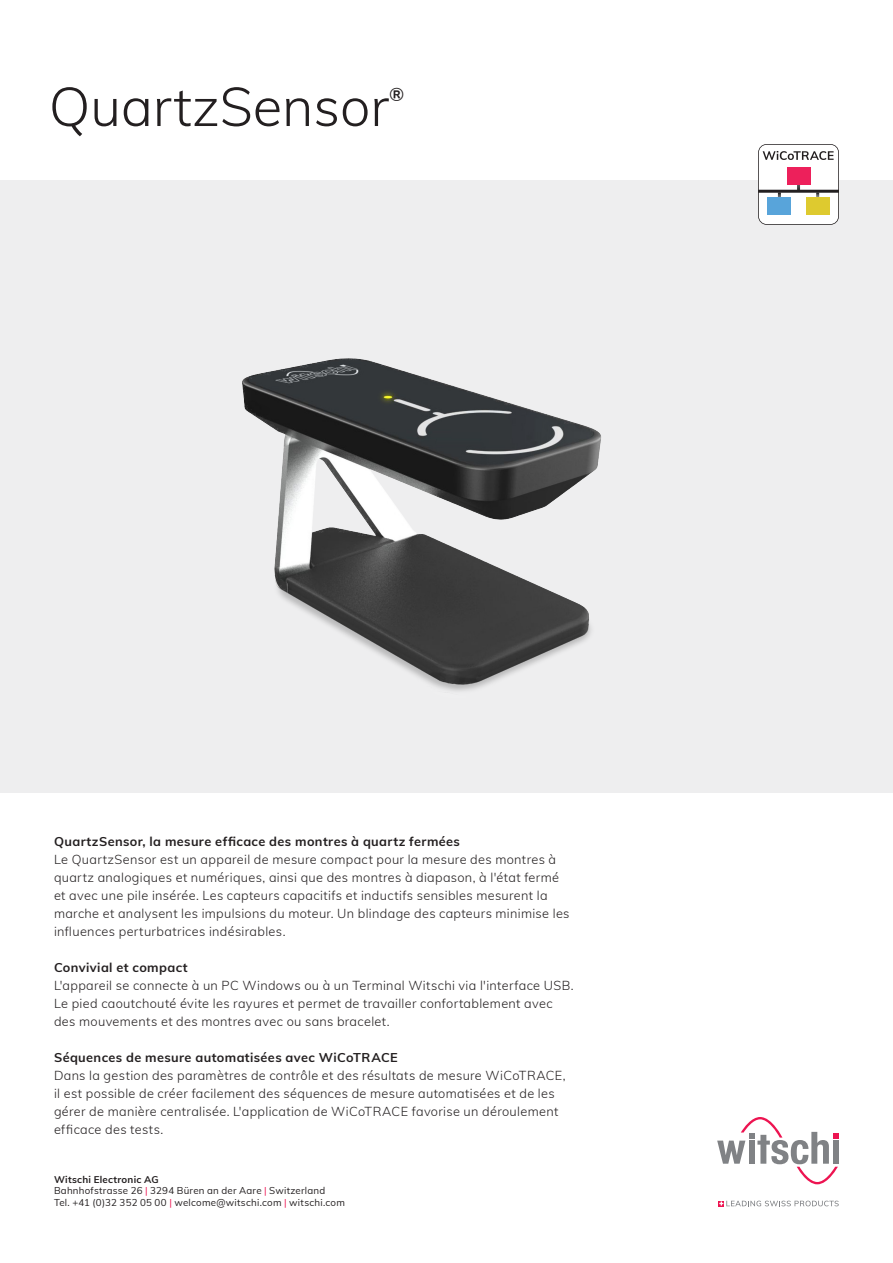
<style>
.page{position:relative;width:893px;height:1263px;background:#fff}
.page>*{position:absolute;margin:0;border:0;box-sizing:border-box;transform-origin:0 0}
.t1{font:300 54px "Muli";color:#231f20}
.t2{font:600 18.3px "Muli";color:#231f20}
.t3{font:300 12.75px/18px "Muli";letter-spacing:.025em;color:#231f20}
.t4{font:9.75px "Muli";letter-spacing:.025em;color:#231f20}
.t5{font:700 9.75px "Muli";letter-spacing:.025em;color:#231f20}
.s1{font-weight:700}
.s2{color:#ed1451}
</style>
<div class="page">
<div style="left:0;top:180px;width:893px;height:612px;background:#eeeeef"></div>
<img style="left:242px;top:358px;width:359px;height:333px">
<svg style="left:719px;top:1201px;width:120px;height:5px"></svg>
<svg style="left:717px;top:1117px;width:122px;height:67px"></svg>
<svg style="left:758px;top:144px;width:81px;height:81px"></svg>
<p class="t1" style="left:49px;top:67px;width:342px">QuartzSensor</p>
<p class="t2" style="left:389px;top:81px;width:17px">®</p>
<p class="t3" style="left:54px;top:832px;width:517px"><span class="s1">QuartzSensor, la mesure efficace des montres à quartz fermées<br></span>Le QuartzSensor est un appareil de mesure compact pour la mesure des montres à quartz analogiques et numériques, ainsi que des montres à diapason, à l'état fermé et avec une pile insérée. Les capteurs capacitifs et inductifs sensibles mesurent la marche et analysent les impulsions du moteur. Un blindage des capteurs minimise les influences perturbatrices indésirables.</p>
<p class="t3" style="left:54px;top:958px;width:521px"><span class="s1">Convivial et compact<br></span>L'appareil se connecte à un PC Windows ou à un Terminal Witschi via l'interface USB.<br>Le pied caoutchouté évite les rayures et permet de travailler confortablement avec des mouvements et des montres avec ou sans bracelet.</p>
<p class="t3" style="left:54px;top:1048px;width:513px"><span class="s1">Séquences de mesure automatisées avec WiCoTRACE<br></span>Dans la gestion des paramètres de contrôle et des résultats de mesure WiCoTRACE, il est possible de créer facilement des séquences de mesure automatisées et de les gérer de manière centralisée. L'application de WiCoTRACE favorise un déroulement efficace des tests.</p>
<p class="t5" style="left:54px;top:1172px;width:106px">Witschi Electronic AG</p>
<p class="t4" style="left:54px;top:1184px;width:273px">Bahnhofstrasse 26 <span class="s2">|</span> 3294 Büren an der Aare <span class="s2">|</span> Switzerland</p>
<p class="t4" style="left:54px;top:1195px;width:292px">Tel. +41 (0)32 352 05 00 <span class="s2">|</span> welcome@witschi.com <span class="s2">|</span> witschi.com</p>
</div>
